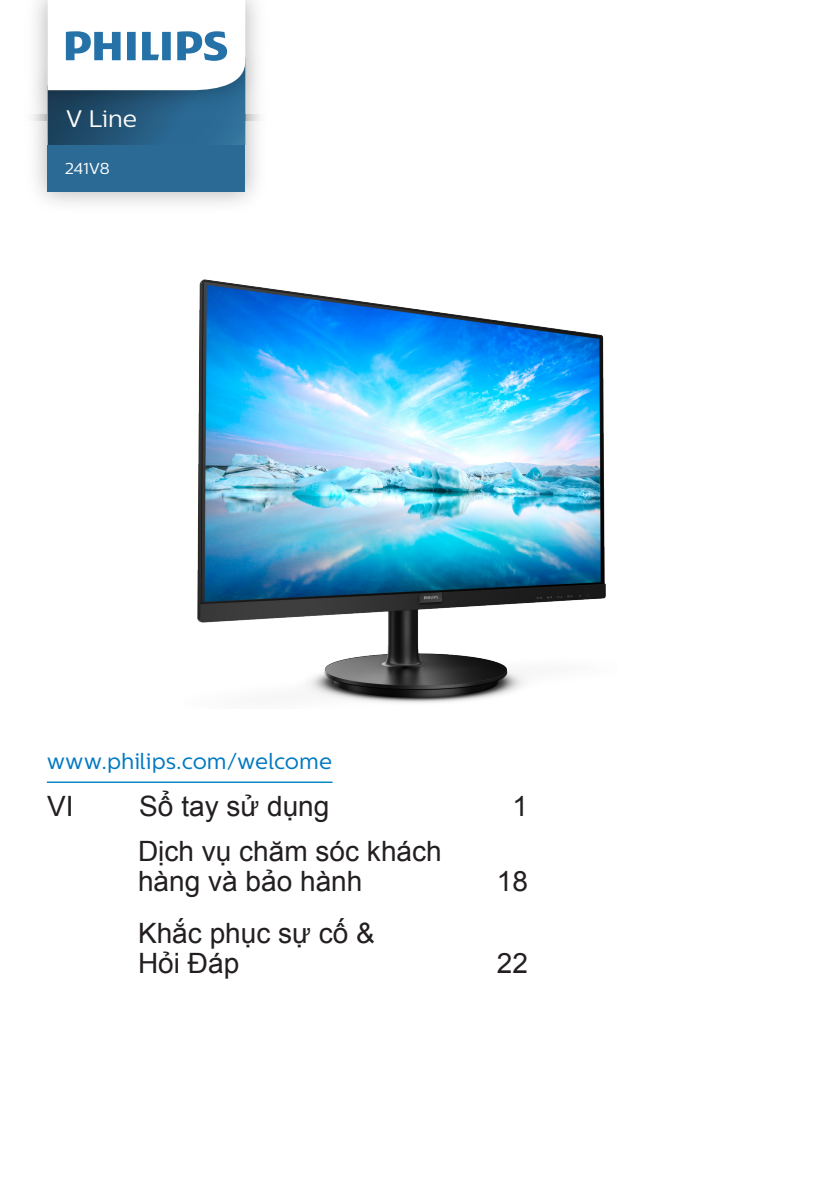
<style>
.page{position:relative;width:840px;height:1191px;background:#fff}
.page>*{position:absolute;margin:0;border:0;box-sizing:border-box;transform-origin:0 0}
.t1{font:28px/30px "Arial";color:#231f20}
.t2{font:23.8px "Centrale Sans";color:#fefcfc}
.t3{font:22px "Centrale Sans";color:#0079c2}
.t4{font:15.8px "Centrale Sans";letter-spacing:-.01em;color:#fff}
</style>
<div class="page">
<hr style="left:47px;top:781px;width:285px;height:2px;background:#0082c5">
<img style="left:35px;top:121px;width:222px;height:82px">
<div style="left:48px;top:145px;width:197px;height:47px;background:#2a6a94"></div>
<img style="left:32px;top:0;width:228px;height:121px">
<svg style="left:48px;top:0;width:197px;height:145px"></svg>
<img style="left:197px;top:279px;width:409px;height:424px">
<p class="t2" style="left:66px;top:105px;width:72px">V Line</p>
<p class="t4" style="left:65px;top:159px;width:46px">241V8</p>
<p class="t3" style="left:47px;top:748px;width:286px">www.philips.com/welcome</p>
<p class="t1" style="left:47px;top:791px;width:28px">VI</p>
<p class="t1" style="left:139px;top:791px;width:191px">Sổ tay sử dụng</p>
<p class="t1" style="left:512px;top:791px;width:17px">1</p>
<p class="t1" style="left:138px;top:836px;width:305px">Dịch vụ chăm sóc khách hàng và bảo hành</p>
<p class="t1" style="left:496px;top:866px;width:33px">18</p>
<p class="t1" style="left:138px;top:918px;width:238px">Khắc phục sự cố &amp;<br>Hỏi Đáp</p>
<p class="t1" style="left:496px;top:948px;width:33px">22</p>
</div>
